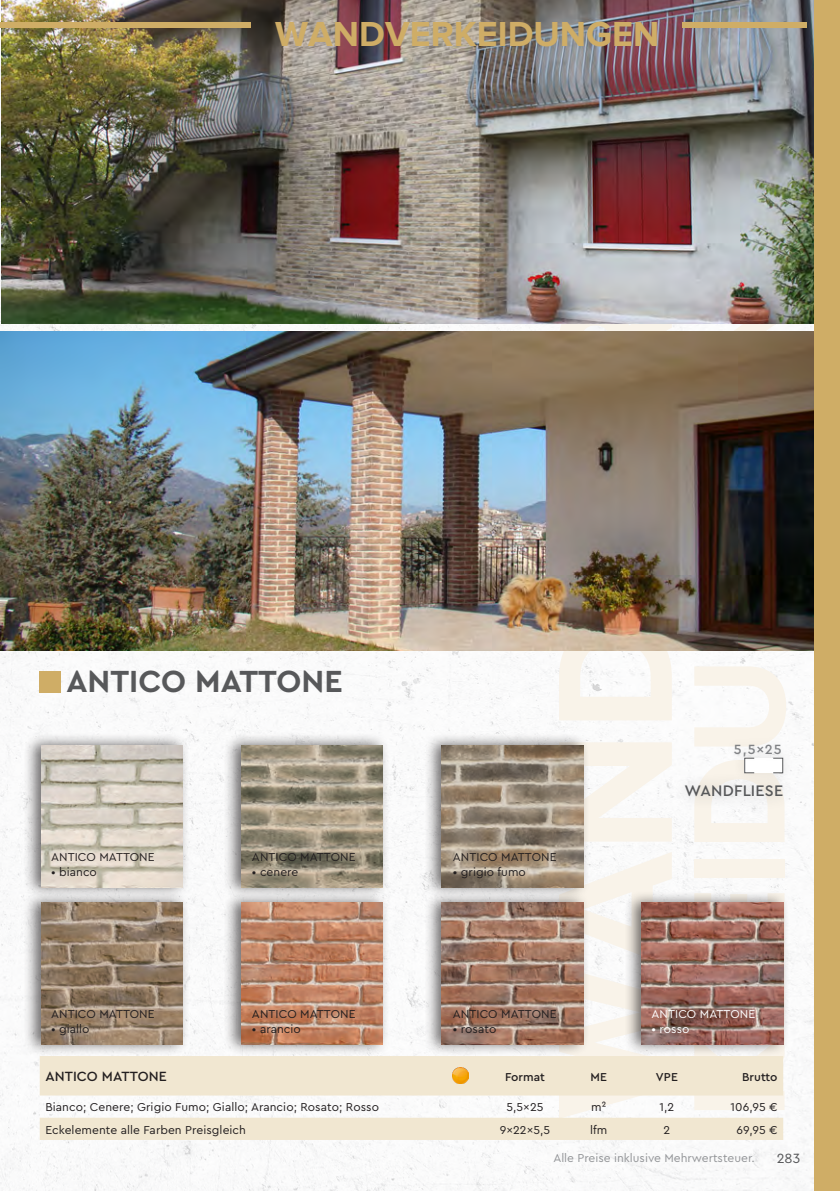
<style>
.page{position:relative;width:840px;height:1191px;background:#fff}
.page>*{position:absolute;margin:0;border:0;box-sizing:border-box;transform-origin:0 0}
.t1{font:700 36px "Proxima Nova";color:#cfad66}
.t2{font:700 32px "Cera Pro";color:#57585a}
.t3{font:500 16px "Cera Pro";letter-spacing:.01em;color:#57585a}
.t4{font:500 14px "Cera Pro";letter-spacing:.005em;color:#231f20}
.t5{font:500 14px "Cera Pro";color:#808285}
.t6{font:14px "Cera Pro";color:#57585a}
.t7{font:12px "Cera Pro";letter-spacing:.005em;color:#231f20}
.t8{font:12px "Cera Pro";color:#939598}
.t9{font:12px "Cera Pro";letter-spacing:.005em;color:#fff}
.t10{font:500 12px "Cera Pro";letter-spacing:.005em;color:#231f20}
</style>
<div class="page">
<img style="left:0;top:27px;width:813px;height:1164px">
<div style="left:671px;top:770px;width:125px;height:41px;background:#f6f6f6"></div>
<div style="left:40px;top:671px;width:21px;height:21px;background:#cfad66"></div>
<div style="left:731px;top:745px;width:64px;height:40px;background:#f5f5f5"></div>
<svg style="left:744px;top:766px;width:39px;height:8px"></svg>
<div style="left:723px;top:732px;width:69px;height:34px;background:#f9f9fa"></div>
<div style="left:23px;top:733px;width:166px;height:166px;background:#231f20;opacity:.65"></div>
<img style="left:41px;top:745px;width:142px;height:142px">
<div style="left:223px;top:733px;width:166px;height:166px;background:#231f20;opacity:.65"></div>
<img style="left:241px;top:745px;width:141px;height:142px">
<div style="left:423px;top:733px;width:166px;height:166px;background:#231f20;opacity:.65"></div>
<img style="left:441px;top:745px;width:141px;height:142px">
<div style="left:23px;top:890px;width:166px;height:166px;background:#231f20;opacity:.65"></div>
<img style="left:41px;top:902px;width:142px;height:142px">
<div style="left:223px;top:890px;width:166px;height:166px;background:#231f20;opacity:.65"></div>
<img style="left:241px;top:902px;width:141px;height:142px">
<div style="left:423px;top:890px;width:166px;height:166px;background:#231f20;opacity:.65"></div>
<img style="left:441px;top:902px;width:141px;height:142px">
<div style="left:623px;top:890px;width:166px;height:166px;background:#231f20;opacity:.65"></div>
<img style="left:641px;top:902px;width:141px;height:142px">
<img style="left:1px;top:0;width:812px;height:323px">
<img style="left:0;top:332px;width:813px;height:318px">
<svg style="left:40px;top:1056px;width:742px;height:84px;fill:#f1e7d1"></svg>
<img style="left:452px;top:1067px;width:16px;height:16px">
<div style="left:813px;top:0;width:26px;height:1191px;background:#cfad66"></div>
<div style="left:681px;top:22px;width:125px;height:5px;background:#cfad66"></div>
<div style="left:1px;top:22px;width:249px;height:5px;background:#cfad66"></div>
<h1 class="t1" style="left:275px;top:13px;width:385px">WANDVERKEIDUNGEN</h1>
<p class="t2" style="left:66px;top:660px;width:277px">ANTICO MATTONE</p>
<p class="t5" style="left:733px;top:739px;width:49px">5,5x25</p>
<p class="t3" style="left:684px;top:780px;width:100px">WANDFLIESE</p>
<p class="t7" style="left:51px;top:849px;width:105px">ANTICO MATTONE</p>
<p class="t7" style="left:51px;top:863px;width:47px">• bianco</p>
<p class="t7" style="left:252px;top:849px;width:105px">ANTICO MATTONE</p>
<p class="t7" style="left:252px;top:863px;width:48px">• cenere</p>
<p class="t7" style="left:452px;top:849px;width:105px">ANTICO MATTONE</p>
<p class="t7" style="left:452px;top:863px;width:74px">• grigio fumo</p>
<p class="t7" style="left:51px;top:1006px;width:105px">ANTICO MATTONE</p>
<p class="t7" style="left:51px;top:1020px;width:40px">• giallo</p>
<p class="t7" style="left:252px;top:1006px;width:105px">ANTICO MATTONE</p>
<p class="t7" style="left:252px;top:1020px;width:50px">• arancio</p>
<p class="t7" style="left:452px;top:1006px;width:105px">ANTICO MATTONE</p>
<p class="t7" style="left:452px;top:1020px;width:45px">• rosato</p>
<p class="t9" style="left:651px;top:1006px;width:105px">ANTICO MATTONE</p>
<p class="t9" style="left:651px;top:1020px;width:40px">• rosso</p>
<p class="t4" style="left:45px;top:1067px;width:123px">ANTICO MATTONE</p>
<p class="t10" style="left:504px;top:1068px;width:41px">Format</p>
<p class="t10" style="left:590px;top:1068px;width:18px">ME</p>
<p class="t10" style="left:655px;top:1068px;width:23px">VPE</p>
<p class="t10" style="left:741px;top:1068px;width:37px">Brutto</p>
<p class="t7" style="left:45px;top:1099px;width:335px">Bianco; Cenere; Grigio Fumo; Giallo; Arancio; Rosato; Rosso</p>
<p class="t7" style="left:506px;top:1099px;width:39px">5,5x25</p>
<p class="t7" style="left:591px;top:1099px;width:16px">m²</p>
<p class="t7" style="left:659px;top:1099px;width:16px">1,2</p>
<p class="t7" style="left:730px;top:1099px;width:48px">106,95 €</p>
<p class="t7" style="left:45px;top:1121px;width:202px">Eckelemente alle Farben Preisgleich</p>
<p class="t7" style="left:499px;top:1121px;width:52px">9x22x5,5</p>
<p class="t7" style="left:590px;top:1121px;width:19px">lfm</p>
<p class="t7" style="left:663px;top:1121px;width:8px">2</p>
<p class="t7" style="left:736px;top:1121px;width:42px">69,95 €</p>
<p class="t8" style="left:553px;top:1149px;width:203px">Alle Preise inklusive Mehrwertsteuer.</p>
<p class="t6" style="left:776px;top:1148px;width:25px">283</p>
</div>
